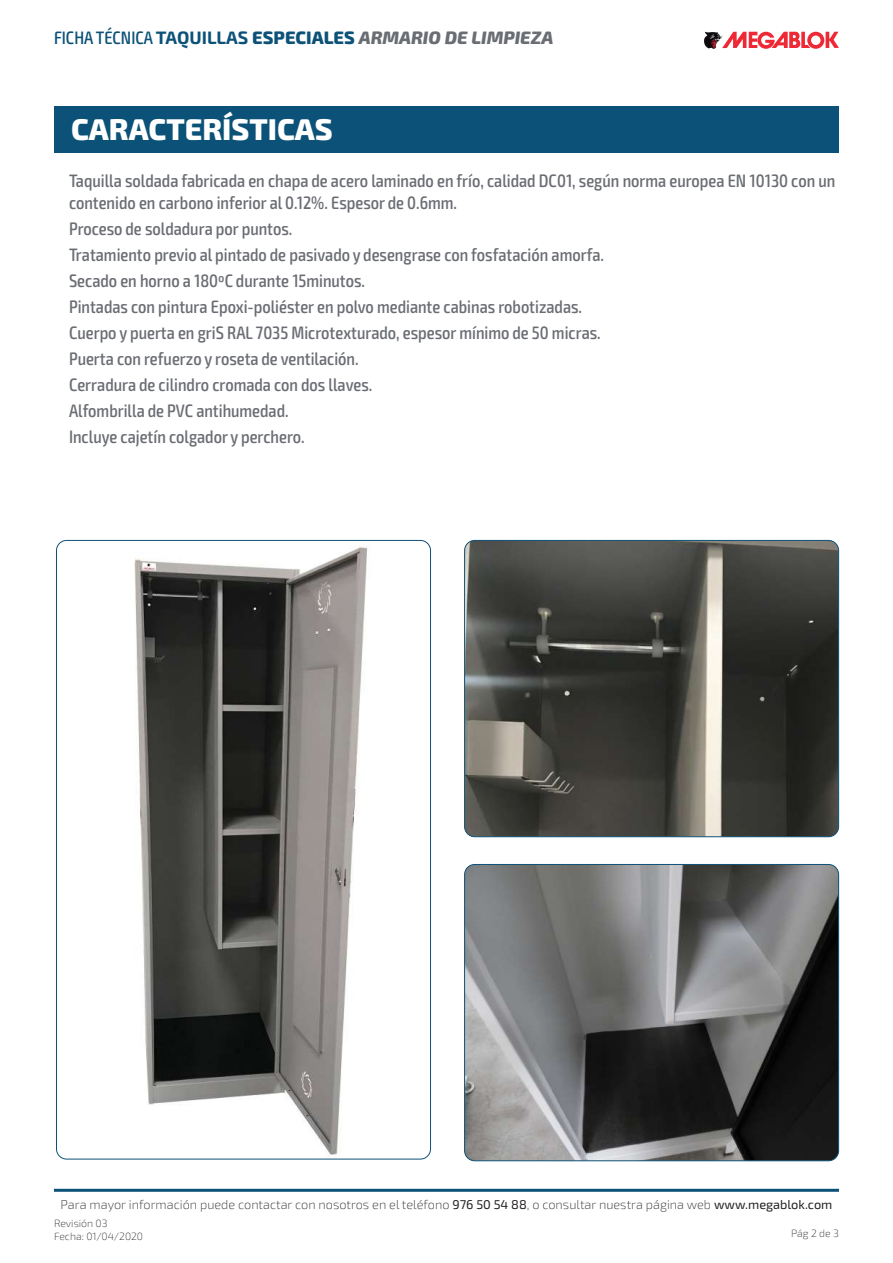
<style>
.page{position:relative;width:893px;height:1263px;background:#fff}
.page>*{position:absolute;margin:0;border:0;box-sizing:border-box;transform-origin:0 0}
.t1{font:800 30px "Exo 2";color:#fff}
.t2{font:500 condensed 18px/26.1px "Exo 2";color:#6a6d73}
.t3{font:italic 800 18px "Exo 2";color:#6a6d73}
.t4{font:200 12.75px "Exo 2";color:#231f20}
.t5{font:200 10.5px/12.6px "Exo 2";color:#231f20}
.s1{font-weight:500;font-style:normal;font-stretch:condensed;color:#0c5278}
.s2{font-weight:700;font-style:normal;color:#0c5278}
.s3{font-style:normal;color:#0c5278}
.s4{font-weight:400}
</style>
<div class="page">
<hr style="left:54px;top:1189px;width:785px;height:3px;background:#0c5278">
<svg style="left:704px;top:32px;width:135px;height:17px"></svg>
<img style="left:465px;top:540px;width:374px;height:297px">
<div style="left:464px;top:540px;width:375px;height:297px;border:1px solid #0c5278;border-radius:10px"></div>
<img style="left:465px;top:864px;width:374px;height:297px">
<div style="left:464px;top:864px;width:375px;height:297px;border:1px solid #0c5278;border-radius:10px"></div>
<img style="left:134px;top:547px;width:234px;height:608px">
<div style="left:54px;top:106px;width:785px;height:47px;background:#0c5278"></div>
<p class="t3" style="left:54px;top:27px;width:501px"><span class="s1">FICHA TÉCNICA</span> <span class="s2">TAQUILLAS</span> <span class="s3">ESPECIALES</span> ARMARIO DE LIMPIEZA</p>
<h1 class="t1" style="left:71px;top:111px;width:263px">CARACTERÍSTICAS</h1>
<p class="t2" style="left:69px;top:170px;width:768px;line-height:21.6px">Taquilla soldada fabricada en chapa de acero laminado en frío, calidad DC01, según norma europea EN 10130 con un contenido en carbono inferior al 0.12%. Espesor de 0.6mm.</p>
<p class="t2" style="left:69px;top:216px;width:536px">Proceso de soldadura por puntos.<br>Tratamiento previo al pintado de pasivado y desengrase con fosfatación amorfa.<br>Secado en horno a 180ºC durante 15minutos.<br>Pintadas con pintura Epoxi-poliéster en polvo mediante cabinas robotizadas.<br>Cuerpo y puerta en griS RAL 7035 Microtexturado, espesor mínimo de 50 micras.<br>Puerta con refuerzo y roseta de ventilación.<br>Cerradura de cilindro cromada con dos llaves.<br>Alfombrilla de PVC antihumedad.<br>Incluye cajetín colgador y perchero.</p>
<p class="t4" style="left:60px;top:1197px;width:773px">Para mayor información puede contactar con nosotros en el teléfono <span class="s4">976 50 54 88</span>, o consultar nuestra página web <span class="s4">www.megablok.com</span></p>
<p class="t5" style="left:54px;top:1217px;width:91px">Revisión 03<br>Fecha: 01/04/2020</p>
<p class="t5" style="left:791px;top:1227px;width:49px">Pág 2 de 3</p>
</div>
